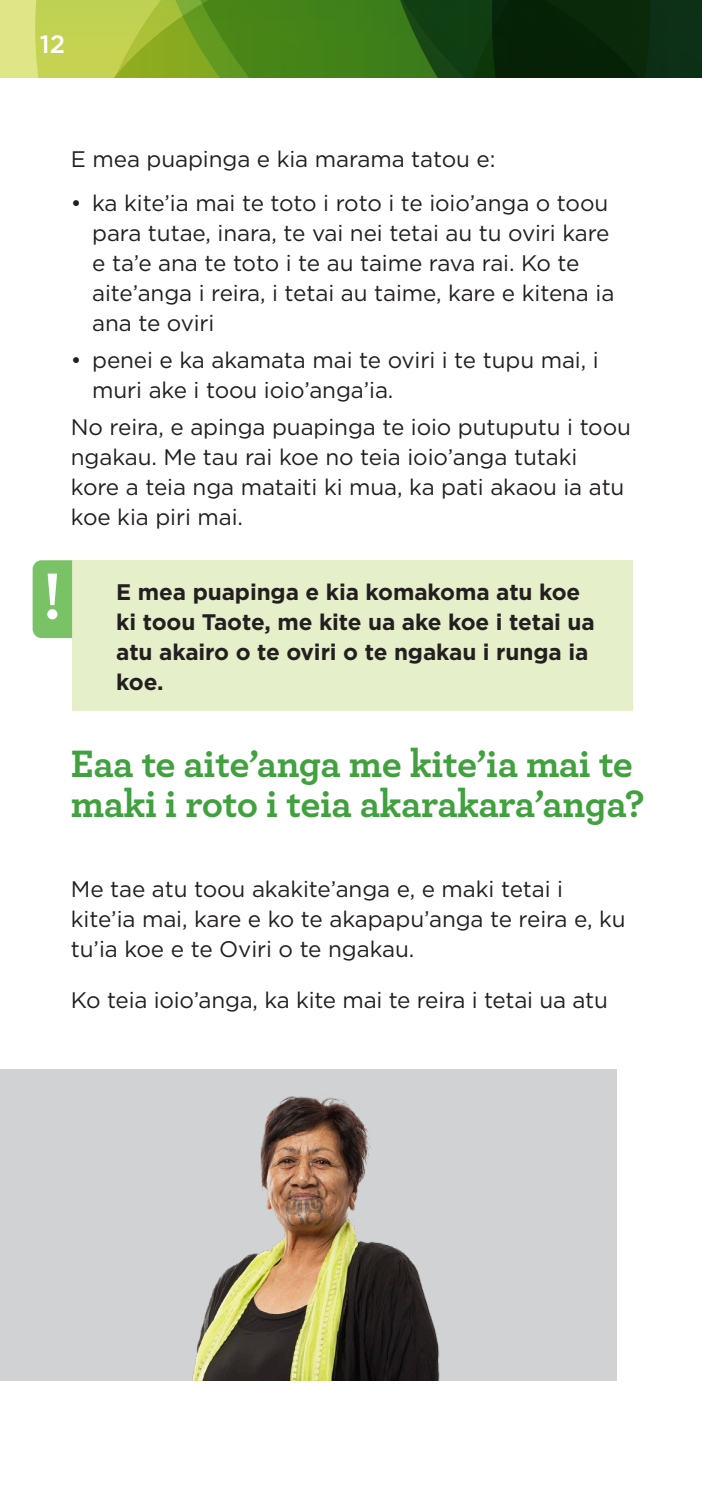
<style>
.page{position:relative;width:702px;height:1489px;background:#fff}
.page>*{position:absolute;margin:0;border:0;box-sizing:border-box;transform-origin:0 0}
.t1{font:700 68.75px "Archer";color:#fff}
.TTS_Subhead_L1{font:700 40px/40px "Archer";letter-spacing:-.015em;color:#40a13e}
.t2{font:500 25px "Gotham";color:#fff}
.TTS_Body_text{font:22.5px/30px "Gotham";letter-spacing:-.005em;color:#231f20}
.TTS_Bullet-text{font:22.5px/30px "Gotham";letter-spacing:-.005em;color:#231f20}
.Info_box{font:700 22.5px/30px "Gotham";letter-spacing:-.005em;color:#231f20}
</style>
<div class="page">
<div style="left:0;top:0;width:31px;height:78px;background:#dee687"></div>
<div style="left:35px;top:0;width:48px;height:78px;background:#c5d252"></div>
<svg style="left:83px;top:0;width:619px;height:78px;background:#3d671a"></svg>
<img style="left:0;top:1069px;width:617px;height:310px">
<div style="left:72px;top:560px;width:560px;height:150px;background:#e5efc9"></div>
<div style="left:33px;top:560px;width:39px;height:78px;background:#79c366"></div>
<p class="t2" style="left:40px;top:28px;width:27px">12</p>
<p class="TTS_Body_text" style="left:71px;top:143px;width:426px">E mea puapinga e kia marama tatou e:</p>
<p class="TTS_Bullet-text" style="left:92px;top:188px;width:523px;text-indent:-21px">• ka kite’ia mai te toto i roto i te ioio’anga o toou para tutae, inara, te vai nei tetai au tu oviri kare e ta’e ana te toto i te au taime rava rai. Ko te aite’anga i reira, i tetai au taime, kare e kitena ia ana te oviri</p>
<p class="TTS_Bullet-text" style="left:92px;top:345px;width:508px;text-indent:-21px">• penei e ka akamata mai te oviri i te tupu mai, i muri ake i toou ioio’anga’ia.</p>
<p class="TTS_Body_text" style="left:71px;top:412px;width:561px">No reira, e apinga puapinga te ioio putuputu i toou ngakau. Me tau rai koe no teia ioio’anga tutaki kore a teia nga mataiti ki mua, ka pati akaou ia atu koe kia piri mai.</p>
<p class="t1" style="left:43px;top:541px;width:21px">!</p>
<p class="Info_box" style="left:116px;top:576px;width:480px">E mea puapinga e kia komakoma atu koe ki toou Taote, me kite ua ake koe i tetai ua atu akairo o te oviri o te ngakau i runga ia koe.</p>
<p class="TTS_Subhead_L1" style="left:71px;top:740px;width:575px">Eaa te aite’anga me kite’ia mai te maki i roto i teia akarakara’anga?</p>
<p class="TTS_Body_text" style="left:71px;top:873px;width:556px">Me tae atu toou akakite’anga e, e maki tetai i kite’ia mai, kare e ko te akapapu’anga te reira e, ku tu’ia koe e te Oviri o te ngakau.</p>
<p class="TTS_Body_text" style="left:71px;top:984px;width:538px">Ko teia ioio’anga, ka kite mai te reira i tetai ua atu</p>
</div>
